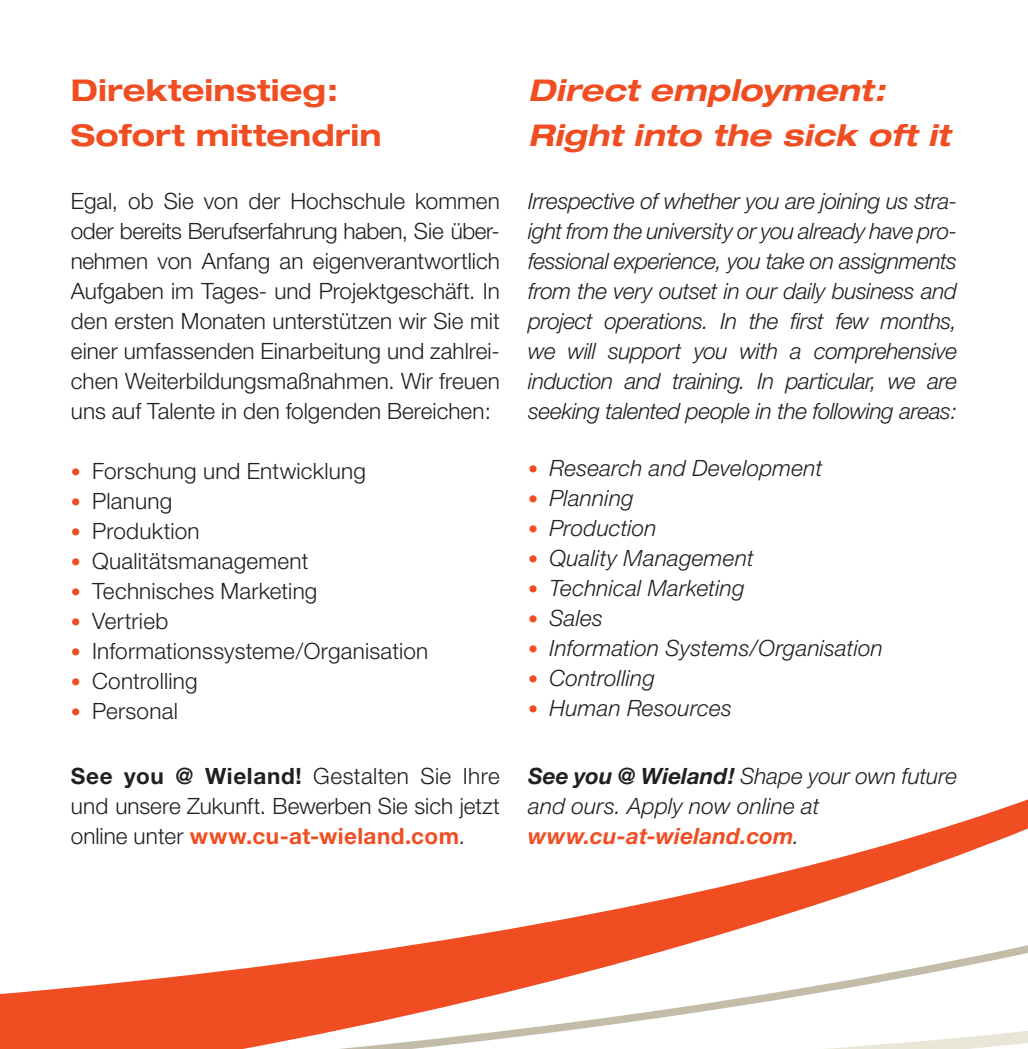
<style>
.page{position:relative;width:1028px;height:1049px;background:#fff}
.page>*{position:absolute;margin:0;border:0;box-sizing:border-box;transform-origin:0 0}
.t1{font:italic 700 expanded 30px/45px "Helvetica Neue";color:#f04d22}
.t2{font:700 expanded 30px/45px "Helvetica Neue";letter-spacing:.005em;color:#f04d22}
.t3{font:300 22.5px/30px "Helvetica Neue";letter-spacing:.01em;color:#231f20;text-align:justify}
.t4{font:italic 300 22.5px/30px "Helvetica Neue";letter-spacing:.005em;color:#231f20;text-align:justify}
.s1{font-size:20px;color:#f04d22}
.s2{font-weight:700}
.s3{font-weight:700;color:#f04d22}
</style>
<div class="page">
<svg style="left:742px;top:799px;width:286px;height:83px"></svg>
<svg style="left:0;top:882px;width:1028px;height:167px"></svg>
<h1 class="t2" style="left:71px;top:67px;width:312px">Direkteinstieg:<br>Sofort mittendrin</h1>
<p class="t3" style="left:71px;top:185px;width:430px">Egal, ob Sie von der Hochschule kommen oder bereits Berufserfahrung haben, Sie über&shy;nehmen von Anfang an eigenverantwortlich Aufgaben im Tages- und Projektgeschäft. In den ersten Monaten unterstützen wir Sie mit einer umfassenden Einarbeitung und zahlrei&shy;chen Weiterbildungsmaßnahmen. Wir freuen uns auf Talente in den folgenden Bereichen:</p>
<p class="t3" style="left:71px;top:455px;width:297px"><span class="s1">•</span> Forschung und Entwicklung</p>
<p class="t3" style="left:71px;top:485px;width:103px"><span class="s1">•</span> Planung</p>
<p class="t3" style="left:71px;top:515px;width:130px"><span class="s1">•</span> Produktion</p>
<p class="t3" style="left:71px;top:545px;width:239px"><span class="s1">•</span> Qualitätsmanagement</p>
<p class="t3" style="left:71px;top:575px;width:248px"><span class="s1">•</span> Technisches Marketing</p>
<p class="t3" style="left:71px;top:605px;width:99px"><span class="s1">•</span> Vertrieb</p>
<p class="t3" style="left:71px;top:635px;width:359px"><span class="s1">•</span> Informationssysteme/Organisation</p>
<p class="t3" style="left:71px;top:665px;width:128px"><span class="s1">•</span> Controlling</p>
<p class="t3" style="left:71px;top:695px;width:108px"><span class="s1">•</span> Personal</p>
<h1 class="t1" style="left:528px;top:67px;width:423px">Direct employment:<br>Right into the sick oft it</h1>
<p class="t4" style="left:528px;top:185px;width:430px">Irrespective of whether you are joining us stra&shy;ight from the university or you already have pro&shy;fessional experience, you take on assignments from the very outset in our daily business and project operations. In the first few months, we will support you with a comprehensive induction and training. In particular, we are seeking talented people in the following areas:</p>
<p class="t4" style="left:528px;top:453px;width:296px"><span class="s1">•</span> Research and Development</p>
<p class="t4" style="left:528px;top:483px;width:107px"><span class="s1">•</span> Planning</p>
<p class="t4" style="left:528px;top:513px;width:130px"><span class="s1">•</span> Production</p>
<p class="t4" style="left:528px;top:543px;width:227px"><span class="s1">•</span> Quality Management</p>
<p class="t4" style="left:528px;top:573px;width:218px"><span class="s1">•</span> Technical Marketing</p>
<p class="t4" style="left:528px;top:603px;width:76px"><span class="s1">•</span> Sales</p>
<p class="t4" style="left:528px;top:633px;width:356px"><span class="s1">•</span> Information Systems/Organisation</p>
<p class="t4" style="left:528px;top:663px;width:128px"><span class="s1">•</span> Controlling</p>
<p class="t4" style="left:528px;top:693px;width:205px"><span class="s1">•</span> Human Resources</p>
<p class="t3" style="left:71px;top:760px;width:430px"><span class="s2">See you @ Wieland!</span> Gestalten Sie Ihre und unsere Zukunft. Bewerben Sie sich jetzt online unter <span class="s3">www.cu-at-wieland.com</span>.</p>
<p class="t4" style="left:528px;top:760px;width:430px;text-align:left"><span class="s2">See you @ Wieland!</span> Shape your own future and ours. Apply now online at <span class="s3">www.cu-at-wieland.com</span>.</p>
</div>
